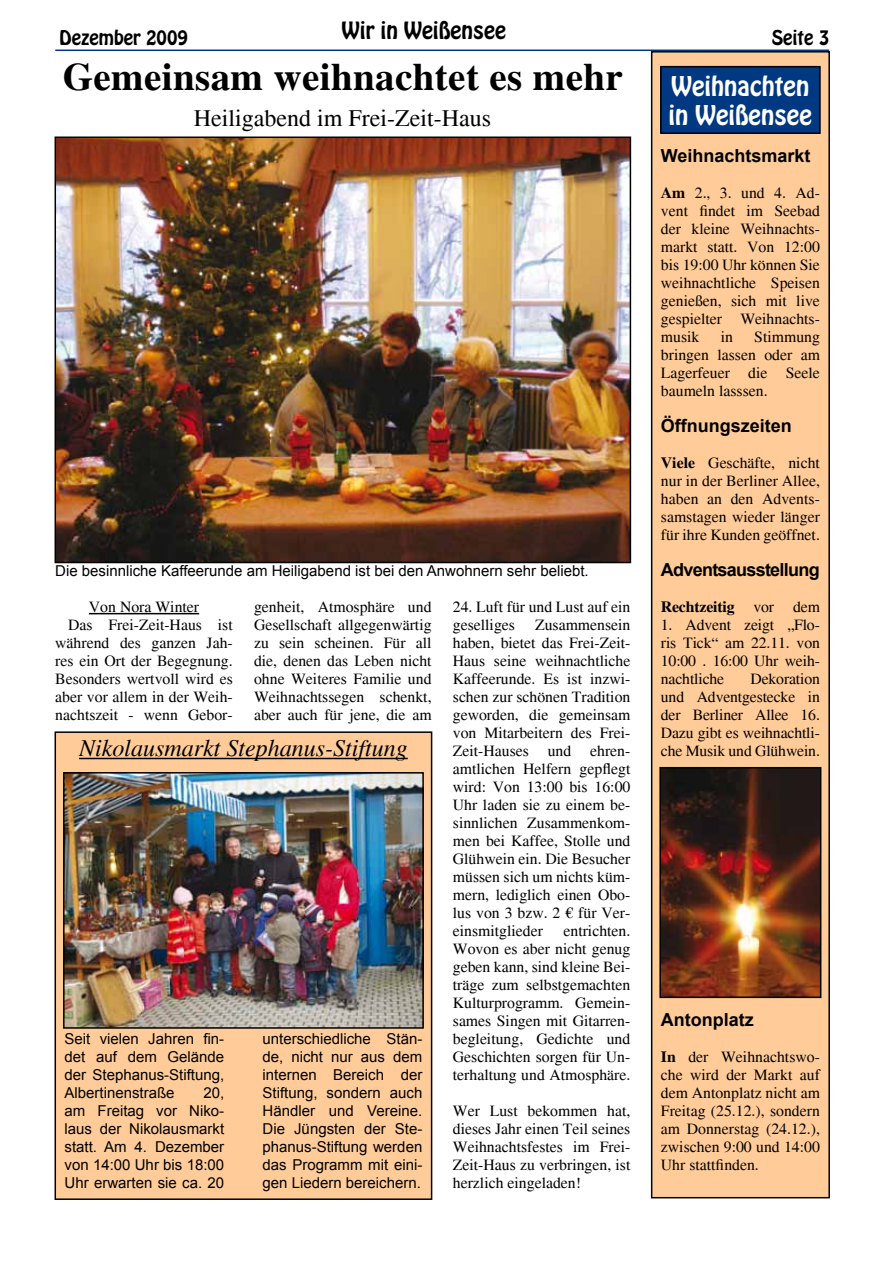
<style>
.page{position:relative;width:893px;height:1263px;background:#fff}
.page>*{position:absolute;margin:0;border:0;box-sizing:border-box;transform-origin:0 0}
.t1{font:700 39px "Times";letter-spacing:.01em;color:#000}
.t2{font:italic 24px "Times";color:#000}
.t3{font:24px "Times";color:#000}
.t4{font:24px/28.8px "Hobo Std";color:#fff}
.t5{font:21px "Hobo Std";color:#000}
.t6{font:700 18px "Arial";color:#000}
.t7{font:18px "Hobo Std";color:#000}
.t8{font:700 18px "Arial";letter-spacing:-.04em;color:#000}
.t9{font:15.75px/18px "Times";color:#000;text-align:justify}
.t10{font:700 15.75px "Times";letter-spacing:-.01em;color:#000}
.t11{font:15px/18px "Arial";color:#000;text-align:justify}
.s1{font-weight:700}
.s2{font-weight:400}
</style>
<div class="page">
<hr style="left:55px;top:50px;width:774px;height:1px;background:#003882">
<img style="left:58px;top:139px;width:570px;height:421px">
<div style="left:55px;top:136px;width:576px;height:427px;border:2px solid #000"></div>
<div style="left:652px;top:52px;width:177px;height:1146px;background:#fc9"></div>
<div style="left:651px;top:51px;width:179px;height:1147px;border:2px solid #000"></div>
<div style="left:55px;top:732px;width:377px;height:467px;background:#fc9"></div>
<div style="left:55px;top:731px;width:377px;height:469px;border:2px solid #000"></div>
<img style="left:66px;top:775px;width:355px;height:251px">
<div style="left:63px;top:772px;width:361px;height:257px;border:2px solid #000"></div>
<hr style="left:89px;top:613px;width:110px;height:1px;background:#000">
<img style="left:662px;top:770px;width:156px;height:225px">
<div style="left:659px;top:767px;width:162px;height:231px;border:2px solid #000"></div>
<hr style="left:79px;top:758px;width:329px;height:1px;background:#000">
<div style="left:661px;top:67px;width:159px;height:66px;background:#003882"></div>
<div style="left:660px;top:66px;width:161px;height:68px;border:2px solid #000"></div>
<h3 class="t5" style="left:342px;top:16px;width:166px">Wir in Weißensee</h3>
<p class="t7" style="left:60px;top:25px;width:130px">Dezember 2009</p>
<p class="t7" style="left:772px;top:25px;width:59px">Seite 3</p>
<h1 class="t1" style="left:63px;top:54px;width:562px">Gemeinsam weihnachtet es mehr</h1>
<h2 class="t3" style="left:194px;top:104px;width:299px">Heiligabend im Frei-Zeit-Haus</h2>
<p class="t11" style="left:55px;top:562px;width:535px">Die besinnliche Kaffeerunde am Heiligabend ist bei den Anwohnern sehr beliebt.</p>
<p class="t9" style="left:89px;top:598px;width:112px">Von Nora Winter</p>
<p class="t9" style="left:68px;top:616px;width:166px">Das Frei-Zeit-Haus ist</p>
<p class="t9" style="left:55px;top:634px;width:179px">während des ganzen Jah-</p>
<p class="t9" style="left:55px;top:652px;width:179px">res ein Ort der Begegnung.</p>
<p class="t9" style="left:55px;top:670px;width:179px">Besonders wertvoll wird es</p>
<p class="t9" style="left:55px;top:688px;width:179px">aber vor allem in der Weih-</p>
<p class="t9" style="left:55px;top:706px;width:179px">nachtszeit - wenn Gebor-</p>
<p class="t9" style="left:254px;top:598px;width:179px">genheit, Atmosphäre und Gesellschaft allgegenwärtig zu sein scheinen. Für all die, denen das Leben nicht ohne Weiteres Familie und Weihnachtssegen schenkt, aber auch für jene, die am</p>
<p class="t9" style="left:453px;top:598px;width:179px">24. Luft für und Lust auf ein geselliges</p>
<p class="t9" style="left:453px;top:616px;width:179px;text-indent:82px">Zusammensein haben, bietet das Frei-Zeit-Haus seine weihnachtliche Kaffeerunde. Es ist inzwi&shy;schen zur schönen Tradition geworden, die gemeinsam von Mitarbeitern des Frei-Zeit-Hauses und ehren&shy;amtlichen Helfern gepflegt wird: Von 13:00 bis 16:00<br>Uhr laden sie zu einem be&shy;sinnlichen Zusammenkom&shy;men bei Kaffee, Stolle und Glühwein ein. Die Besucher müssen sich um nichts küm&shy;mern, lediglich einen Obo&shy;lus von 3 bzw. 2 € für Ver&shy;einsmitglieder</p>
<h2 class="t2" style="left:79px;top:735px;width:330px">Nikolausmarkt Stephanus-Stiftung</h2>
<p class="t9" style="left:453px;top:922px;width:179px;text-indent:111px">entrichten.<br>Wovon es aber nicht genug geben kann, sind kleine Bei&shy;träge zum selbstgemachten Kulturprogramm. Gemein&shy;sames Singen mit Gitarren&shy;begleitung, Gedichte und Geschichten sorgen für Un&shy;terhaltung und Atmosphäre.</p>
<p class="t9" style="left:453px;top:1102px;width:179px">Wer Lust bekommen hat, dieses Jahr einen Teil seines Weihnachtsfestes im Frei-Zeit-Haus zu verbringen, ist herzlich eingeladen!</p>
<p class="t11" style="left:65px;top:1030px;width:161px">Seit vielen Jahren fin&shy;det auf dem Gelände der Stephanus-Stiftung, Albertinenstraße</p>
<p class="t11" style="left:263px;top:1030px;width:161px">unterschiedliche Stän&shy;de, nicht nur aus dem internen Bereich der Stiftung, sondern auch Händler und Vereine.<br>Die Jüngsten der Ste&shy;phanus-Stiftung werden das Programm mit eini&shy;gen Liedern bereichern.</p>
<p class="t11" style="left:65px;top:1084px;width:161px;text-indent:139px">20, am Freitag vor Niko&shy;laus der Nikolausmarkt statt. Am 4. Dezember von 14:00 Uhr bis 18:00<br>Uhr erwarten sie ca. 20</p>
<h2 class="t4" style="left:669px;top:72px;width:145px">Weihnachten in Weißensee</h2>
<p class="t6" style="left:661px;top:144px;width:151px">Weihnachtsmarkt</p>
<p class="t9" style="left:661px;top:184px;width:161px"><span class="s1">Am</span> 2., 3. und 4. Ad&shy;vent findet im Seebad der kleine Weihnachts&shy;markt statt. Von 12:00 bis 19:00 Uhr können Sie weihnachtliche Speisen genießen, sich mit live gespielter Weihnachts&shy;musik</p>
<p class="t9" style="left:661px;top:328px;width:161px;text-indent:93px">Stimmung bringen lassen oder am Lagerfeuer die Seele baumeln lasssen.</p>
<p class="t6" style="left:661px;top:414px;width:133px">Öffnungszeiten</p>
<p class="t9" style="left:661px;top:454px;width:161px"><span class="s1">Viele</span> Geschäfte, nicht nur in der Berliner Allee, haben an den Advents&shy;samstagen wieder länger für ihre Kunden geöffnet.</p>
<p class="t8" style="left:661px;top:558px;width:160px">Adventsausstellung</p>
<p class="t10" style="left:661px;top:597px;width:161px">Rechtzeitig <span class="s2">vor dem</span></p>
<p class="t9" style="left:661px;top:616px;width:161px">1. Advent zeigt „Flo&shy;ris Tick“ am 22.11. von 10:00 . 16:00 Uhr weih&shy;nachtliche</p>
<p class="t9" style="left:721px;top:328px;width:14px">in</p>
<p class="t9" style="left:661px;top:670px;width:161px;text-indent:90px">Dekoration und Adventgestecke in der Berliner Allee 16.<br>Dazu gibt es weihnachtli&shy;che Musik und Glühwein.</p>
<p class="t6" style="left:661px;top:1008px;width:94px">Antonplatz</p>
<p class="t9" style="left:661px;top:1048px;width:161px"><span class="s1">In</span> der Weihnachtswo&shy;che wird der Markt auf dem Antonplatz nicht am Freitag (25.12.), sondern am Donnerstag (24.12.), zwischen 9:00 und 14:00<br>Uhr stattfinden.</p>
</div>
